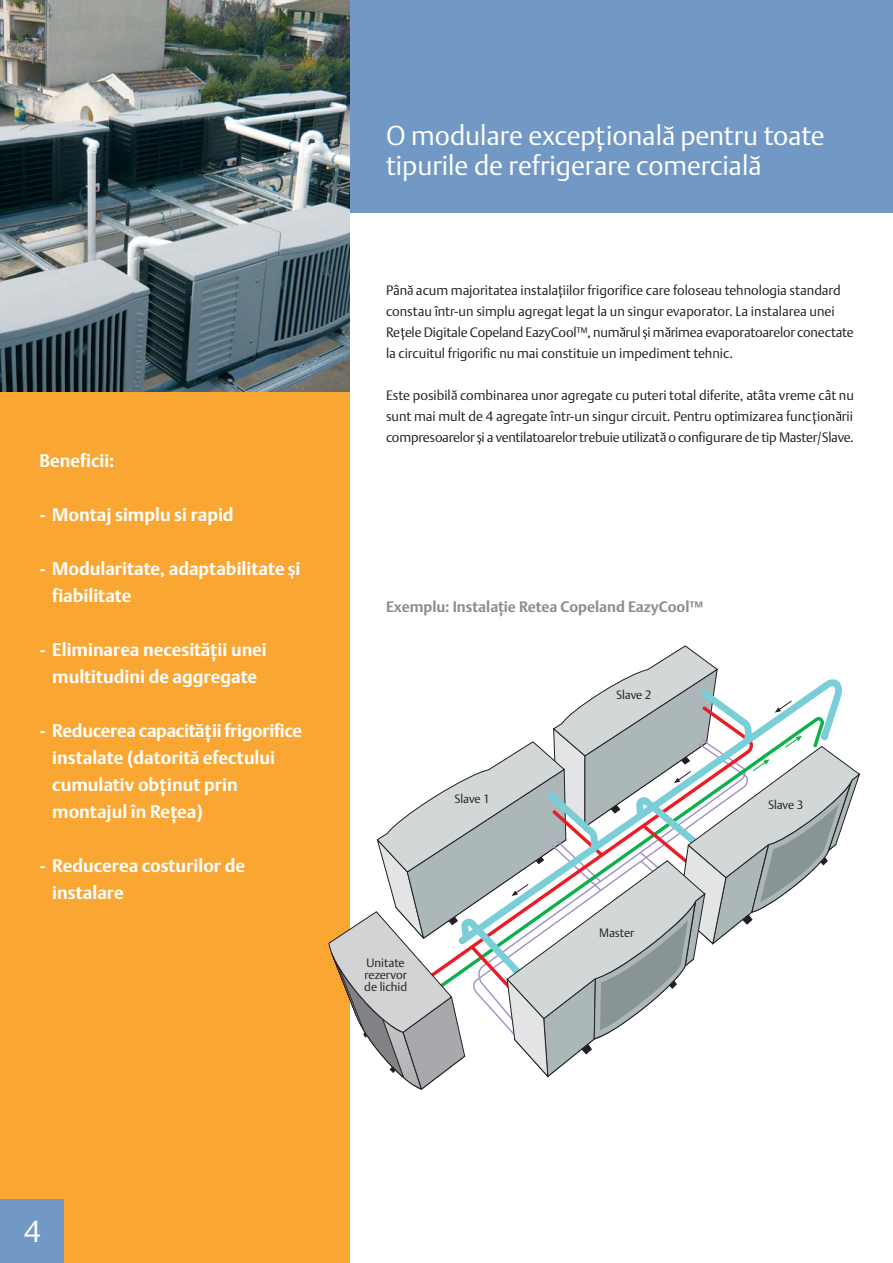
<style>
.page{position:relative;width:893px;height:1263px;background:#fff}
.page>*{position:absolute;margin:0;border:0;box-sizing:border-box;transform-origin:0 0}
.t1{font:30px "DTL Argo T Light";color:#fff}
.t2{font:27px/30px "DTL Argo T Light";color:#fff}
.t3{font:700 18px/27px "DTL Argo T";color:#fff}
.t4{font:700 15px "DTL Argo T";color:#8e8e91}
.t5{font:13.5px/21px "DTL Argo T Light";letter-spacing:-.005em;color:#231f20}
.t6{font:12px/12px "DTL Argo T Light";letter-spacing:-.01em;color:#231f20}
</style>
<div class="page">
<div style="left:0;top:0;width:893px;height:213px;background:#7299c6"></div>
<div style="left:0;top:0;width:349px;height:1263px;background:#faa633"></div>
<img style="left:0;top:0;width:349px;height:391px">
<div style="left:0;top:1199px;width:64px;height:64px;background:#7299c6"></div>
<svg style="left:596px;top:127px;width:8px;height:25px"></svg>
<svg style="left:663px;top:126px;width:11px;height:19px"></svg>
<svg style="left:749px;top:156px;width:11px;height:19px"></svg>
<svg style="left:407px;top:285px;width:6px;height:10px"></svg>
<svg style="left:558px;top:286px;width:5px;height:12px"></svg>
<svg style="left:401px;top:328px;width:4px;height:12px"></svg>
<svg style="left:620px;top:327px;width:5px;height:10px"></svg>
<svg style="left:643px;top:330px;width:4px;height:10px"></svg>
<svg style="left:665px;top:327px;width:5px;height:10px"></svg>
<svg style="left:451px;top:390px;width:6px;height:10px"></svg>
<svg style="left:812px;top:412px;width:5px;height:12px"></svg>
<svg style="left:836px;top:411px;width:5px;height:10px"></svg>
<svg style="left:477px;top:435px;width:4px;height:10px"></svg>
<svg style="left:660px;top:432px;width:6px;height:10px"></svg>
<svg style="left:288px;top:566px;width:7px;height:13px"></svg>
<svg style="left:201px;top:643px;width:16px;height:19px"></svg>
<svg style="left:195px;top:724px;width:16px;height:19px"></svg>
<svg style="left:190px;top:751px;width:8px;height:13px"></svg>
<svg style="left:160px;top:779px;width:6px;height:18px"></svg>
<svg style="left:171px;top:806px;width:6px;height:18px"></svg>
<svg style="left:498px;top:601px;width:6px;height:15px"></svg>
<svg style="left:329px;top:645px;width:531px;height:445px"></svg>
<h3 class="t3" style="left:40px;top:449px;width:76px">Beneficii:</h3>
<h3 class="t3" style="left:40px;top:503px;width:196px">- Montaj simplu si rapid</h3>
<h3 class="t3" style="left:52px;top:557px;width:250px;text-indent:-13px">- Modularitate, adaptabilitate i fiabilitate</h3>
<h3 class="t3" style="left:40px;top:638px;width:229px;text-align:center">- Eliminarea necesit ii unei multitudini de aggregate</h3>
<h3 class="t3" style="left:52px;top:719px;width:251px;text-indent:-13px">- Reducerea capacit ii frigorifice instalate (datorit efectului cumulativ ob inut prin montajul în Re ea)</h3>
<h3 class="t3" style="left:52px;top:854px;width:194px;text-indent:-13px">- Reducerea costurilor de instalare</h3>
<h2 class="t2" style="left:386px;top:123px;width:440px">O modulare excep ional pentru toate tipurile de refrigerare comercial</h2>
<p class="t5" style="left:386px;top:281px;width:469px">Pân acum majoritatea instala iilor frigorifice care foloseau tehnologia standard constau într-un simplu agregat legat la un singur evaporator. La instalarea unei<br>Re ele Digitale Copeland EazyCool™, num rul i m rimea evaporatoarelor conectate la circuitul frigorific nu mai constituie un impediment tehnic.</p>
<p class="t5" style="left:386px;top:386px;width:469px;text-align:justify">Este posibil combinarea unor agregate cu puteri total diferite, atâta vreme cât nu sunt mai mult de 4 agregate într-un singur circuit. Pentru optimizarea func ion rii compresoarelor i a ventilatoarelor trebuie utilizat o configurare de tip Master/Slave.</p>
<p class="t4" style="left:386px;top:600px;width:318px">Exemplu: Instala ie Retea Copeland EazyCool™</p>
<p class="t6" style="left:454px;top:794px;width:37px">Slave 1</p>
<p class="t6" style="left:364px;top:958px;width:44px">Unitate rezervor de lichid</p>
<p class="t6" style="left:616px;top:690px;width:37px">Slave 2</p>
<p class="t6" style="left:599px;top:928px;width:37px">Master</p>
<p class="t6" style="left:768px;top:800px;width:37px">Slave 3</p>
<h1 class="t1" style="left:24px;top:1218px;width:18px">4</h1>
</div>
